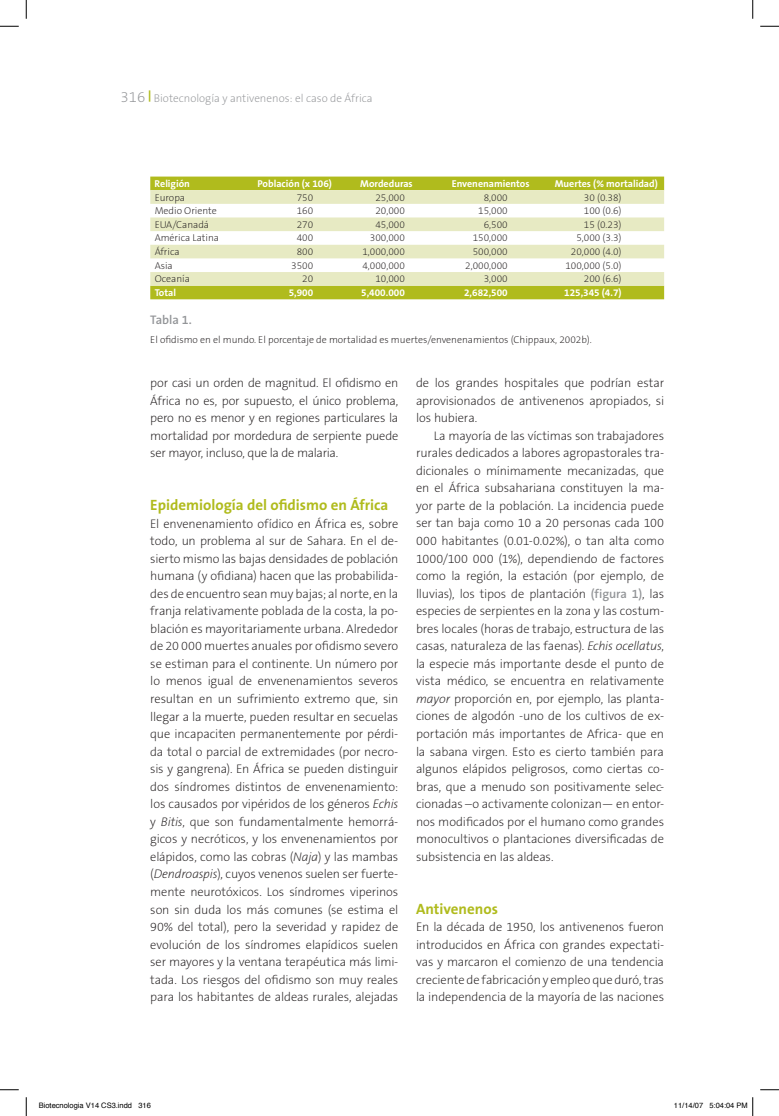
<style>
.page{position:relative;width:779px;height:1116px;background:#fff}
.page>*{position:absolute;margin:0;border:0;box-sizing:border-box;transform-origin:0 0}
.t1{font:700 15px "The Sans B7";color:#b0bb1d}
.t2{font:200 15px "The Sans B2";color:#939598}
.t3{font:200 12.5px/17.5px "The Sans B2";letter-spacing:-.015em;color:#231f20;text-align:justify}
.t4{font:600 12.5px "The Sans B6";letter-spacing:-.01em;color:#939598}
.t5{font:200 11.25px "The Sans B2";color:#939598}
.t6{font:200 10px "The Sans B2";color:#231f20}
.t7{font:700 10px "The Sans B7";color:#fff}
.t8{font:7.5px "Helvetica";color:#000}
.s1{font-family:"The Sans B6";font-weight:600;color:#939598}
.s2{font-style:italic}
</style>
<div class="page">
<div style="left:150px;top:176px;width:514px;height:123px;background:#b0bb1d"></div>
<svg style="left:150px;top:190px;width:514px;height:96px;fill:#e7eac3"></svg>
<svg style="left:0;top:25px;width:19px;height:2px"></svg>
<svg style="left:760px;top:25px;width:19px;height:2px"></svg>
<svg style="left:0;top:1089px;width:19px;height:1px"></svg>
<svg style="left:760px;top:1089px;width:19px;height:1px"></svg>
<svg style="left:25px;top:0;width:2px;height:19px"></svg>
<svg style="left:25px;top:1097px;width:2px;height:18px"></svg>
<svg style="left:752px;top:0;width:1px;height:19px"></svg>
<svg style="left:752px;top:1097px;width:1px;height:18px"></svg>
<p class="t2" style="left:121px;top:89px;width:32px">316 <sup>|</sup></p>
<p class="t5" style="left:154px;top:92px;width:220px">Biotecnología y antivenenos: el caso de África</p>
<p class="t7" style="left:155px;top:178px;width:37px">Religión</p>
<p class="t7" style="left:257px;top:178px;width:76px">Población (x 106)</p>
<p class="t7" style="left:360px;top:178px;width:54px">Mordeduras</p>
<p class="t7" style="left:452px;top:178px;width:79px">Envenenamientos</p>
<p class="t7" style="left:555px;top:178px;width:105px">Muertes (% mortalidad)</p>
<p class="t6" style="left:155px;top:192px;width:32px">Europa</p>
<p class="t6" style="left:297px;top:192px;width:18px">750</p>
<p class="t6" style="left:375px;top:192px;width:31px">25,000</p>
<p class="t6" style="left:484px;top:192px;width:25px">8,000</p>
<p class="t6" style="left:584px;top:192px;width:39px">30 (0.38)</p>
<p class="t6" style="left:155px;top:206px;width:64px">Medio Oriente</p>
<p class="t6" style="left:297px;top:206px;width:18px">160</p>
<p class="t6" style="left:375px;top:206px;width:31px">20,000</p>
<p class="t6" style="left:478px;top:206px;width:31px">15,000</p>
<p class="t6" style="left:584px;top:206px;width:39px">100 (0.6)</p>
<p class="t6" style="left:155px;top:219px;width:56px">EUA/Canadá</p>
<p class="t6" style="left:297px;top:219px;width:18px">270</p>
<p class="t6" style="left:375px;top:219px;width:31px">45,000</p>
<p class="t6" style="left:484px;top:219px;width:25px">6,500</p>
<p class="t6" style="left:584px;top:219px;width:39px">15 (0.23)</p>
<p class="t6" style="left:155px;top:233px;width:66px">América Latina</p>
<p class="t6" style="left:297px;top:233px;width:18px">400</p>
<p class="t6" style="left:370px;top:233px;width:36px">300,000</p>
<p class="t6" style="left:473px;top:233px;width:36px">150,000</p>
<p class="t6" style="left:576px;top:233px;width:47px">5,000 (3.3)</p>
<p class="t6" style="left:155px;top:246px;width:27px">África</p>
<p class="t6" style="left:297px;top:246px;width:18px">800</p>
<p class="t6" style="left:362px;top:246px;width:44px">1,000,000</p>
<p class="t6" style="left:473px;top:246px;width:36px">500,000</p>
<p class="t6" style="left:571px;top:246px;width:52px">20,000 (4.0)</p>
<p class="t6" style="left:155px;top:260px;width:20px">Asia</p>
<p class="t6" style="left:291px;top:260px;width:23px">3500</p>
<p class="t6" style="left:362px;top:260px;width:44px">4,000,000</p>
<p class="t6" style="left:465px;top:260px;width:44px">2,000,000</p>
<p class="t6" style="left:565px;top:260px;width:58px">100,000 (5.0)</p>
<p class="t6" style="left:155px;top:274px;width:37px">Oceanía</p>
<p class="t6" style="left:302px;top:274px;width:12px">20</p>
<p class="t6" style="left:375px;top:274px;width:31px">10,000</p>
<p class="t6" style="left:484px;top:274px;width:25px">3,000</p>
<p class="t6" style="left:584px;top:274px;width:39px">200 (6.6)</p>
<p class="t7" style="left:155px;top:287px;width:23px">Total</p>
<p class="t7" style="left:289px;top:287px;width:26px">5,900</p>
<p class="t7" style="left:361px;top:287px;width:45px">5,400.000</p>
<p class="t7" style="left:464px;top:287px;width:45px">2,682,500</p>
<p class="t7" style="left:564px;top:287px;width:59px">125,345 (4.7)</p>
<p class="t4" style="left:150px;top:313px;width:43px">Tabla 1.</p>
<p class="t6" style="left:150px;top:334px;width:443px">El ofidismo en el mundo. El porcentaje de mortalidad es muertes/envenenamientos (Chippaux, 2002b).</p>
<p class="t3" style="left:416px;top:375px;width:250px">de los grandes hospitales que podrían estar aprovisionados de antivenenos apropiados, si los hubiera.</p>
<p class="t3" style="left:416px;top:427px;width:250px;text-indent:18px">La mayoría de las víctimas son trabajadores rurales dedicados a labores agropastorales tra&shy;dicionales o mínimamente mecanizadas, que en el África subsahariana constituyen la ma&shy;yor parte de la población. La incidencia puede ser tan baja como 10 a 20 personas cada 100<br>000 habitantes (0.01-0.02%), o tan alta como 1000/100 000 (1%), dependiendo de factores como la región, la estación (por ejemplo, de lluvias), los tipos de plantación <span class="s1">(figura 1)</span>, las especies de serpientes en la zona y las costum&shy;bres locales (horas de trabajo, estructura de las casas, naturaleza de las faenas). <span class="s2">Echis ocellatus</span>, la especie más importante desde el punto de vista médico, se encuentra en relativamente <span class="s2">mayor</span> proporción en, por ejemplo, las planta&shy;ciones de algodón -uno de los cultivos de ex&shy;portación más importantes de Africa- que en la sabana virgen. Esto es cierto también para algunos elápidos peligrosos, como ciertas co&shy;bras, que a menudo son positivamente selec&shy;cionadas –o activamente colonizan— en entor&shy;nos modificados por el humano como grandes monocultivos o plantaciones diversificadas de subsistencia en las aldeas.</p>
<p class="t3" style="left:150px;top:375px;width:250px">por casi un orden de magnitud. El ofidismo en África no es, por supuesto, el único problema, pero no es menor y en regiones particulares la mortalidad por mordedura de serpiente puede ser mayor, incluso, que la de malaria.</p>
<p class="t1" style="left:150px;top:497px;width:240px">Epidemiología del ofidismo en África</p>
<p class="t3" style="left:150px;top:515px;width:250px">El envenenamiento ofídico en África es, sobre todo, un problema al sur de Sahara. En el de&shy;sierto mismo las bajas densidades de población humana (y ofidiana) hacen que las probabilida&shy;des de encuentro sean muy bajas; al norte, en la franja relativamente poblada de la costa, la po&shy;blación es mayoritariamente urbana. Alrededor de 20 000 muertes anuales por ofidismo severo se estiman para el continente. Un número por lo menos igual de envenenamientos severos resultan en un sufrimiento extremo que, sin llegar a la muerte, pueden resultar en secuelas que incapaciten permanentemente por pérdi&shy;da total o parcial de extremidades (por necro&shy;sis y gangrena). En África se pueden distinguir dos síndromes distintos de envenenamiento: los causados por vipéridos de los géneros <span class="s2">Echis </span>y <span class="s2">Bitis</span>, que son fundamentalmente hemorrá&shy;gicos y necróticos, y los envenenamientos por elápidos, como las cobras (<span class="s2">Naja</span>) y las mambas (<span class="s2">Dendroaspis</span>), cuyos venenos suelen ser fuerte&shy;mente neurotóxicos. Los síndromes viperinos son sin duda los más comunes (se estima el 90% del total), pero la severidad y rapidez de evolución de los síndromes elapídicos suelen ser mayores y la ventana terapéutica más limi&shy;tada. Los riesgos del ofidismo son muy reales para los habitantes de aldeas rurales, alejadas</p>
<p class="t1" style="left:416px;top:900px;width:83px">Antivenenos</p>
<p class="t3" style="left:416px;top:918px;width:250px">En la década de 1950, los antivenenos fueron introducidos en África con grandes expectati&shy;vas y marcaron el comienzo de una tendencia creciente de fabricación y empleo que duró, tras la independencia de la mayoría de las naciones</p>
<p class="t8" style="left:39px;top:1099px;width:114px">Biotecnologia V14 CS3.indd 316</p>
<p class="t8" style="left:674px;top:1099px;width:75px">11/14/07 5:04:04 PM</p>
</div>
